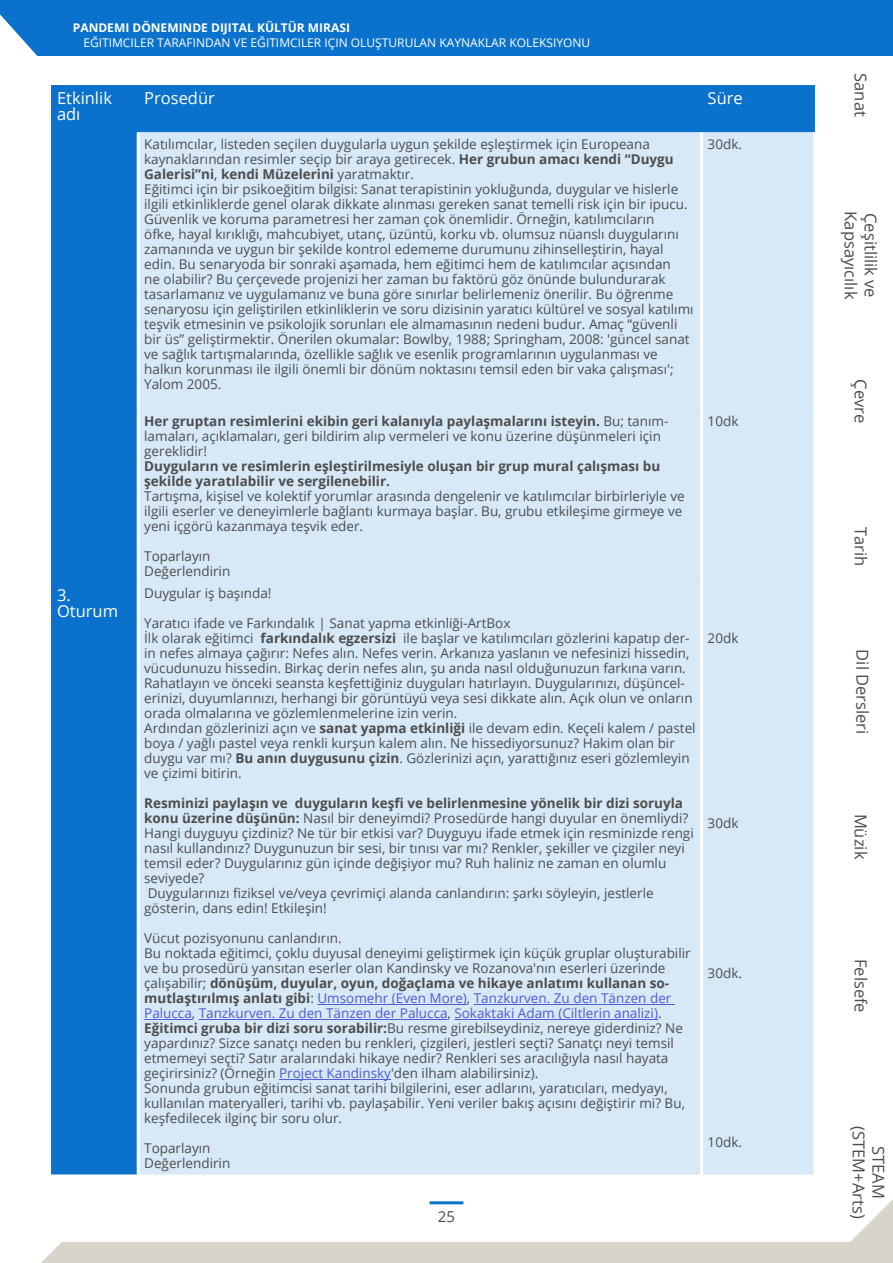
<style>
.page{position:relative;width:893px;height:1263px;background:#fff}
.page>*{position:absolute;margin:0;border:0;box-sizing:border-box;transform-origin:0 0}
.t1{font:16.5px/19.8px "Open Sans";color:#4d4d4d;text-align:center}
.t2{font:16.5px/16.5px "Open Sans";color:#fff}
.t3{font:15px "Open Sans";color:#4d4d4d}
.t4{font:13.5px/15px "Open Sans";color:#4d4d4d}
.t5{font:700 13.5px/15px "Open Sans";color:#4d4d4d}
.t6{font:12px "Open Sans";color:#fff}
.t7{font:700 12px "Open Sans";color:#fff}
.s1{font-weight:700}
.s2{color:#4f5cd6}
</style>
<div class="page">
<div style="left:0;top:0;width:893px;height:56px;background:#0a72cc"></div>
<div style="left:0;top:1242px;width:893px;height:21px;background:#d9d4ca"></div>
<svg style="left:0;top:1242px;width:62px;height:21px"></svg>
<svg style="left:0;top:14px;width:38px;height:42px"></svg>
<hr style="left:430px;top:1201px;width:33px;height:3px;background:#0a72cc">
<svg style="left:850px;top:1199px;width:43px;height:43px"></svg>
<div style="left:51px;top:85px;width:764px;height:1089px;background:#0a72cc"></div>
<div style="left:140px;top:132px;width:673px;height:1042px;background:#d7e8f7"></div>
<hr style="left:137px;top:132px;width:3px;height:278px;background:#fff">
<hr style="left:813px;top:132px;width:3px;height:278px;background:#fff">
<hr style="left:137px;top:410px;width:3px;height:172px;background:#fff">
<hr style="left:813px;top:410px;width:3px;height:172px;background:#fff">
<hr style="left:137px;top:582px;width:3px;height:592px;background:#fff">
<hr style="left:813px;top:582px;width:3px;height:592px;background:#fff">
<hr style="left:700px;top:132px;width:3px;height:278px;background:#fff">
<hr style="left:700px;top:410px;width:3px;height:172px;background:#fff">
<hr style="left:700px;top:582px;width:3px;height:592px;background:#fff">
<hr style="left:317px;top:1004px;width:150px;height:1px;background:#4f5cd6">
<hr style="left:474px;top:1004px;width:201px;height:1px;background:#4f5cd6">
<hr style="left:144px;top:1019px;width:48px;height:1px;background:#4f5cd6">
<hr style="left:199px;top:1019px;width:249px;height:1px;background:#4f5cd6">
<hr style="left:454px;top:1019px;width:204px;height:1px;background:#4f5cd6">
<hr style="left:279px;top:1079px;width:112px;height:1px;background:#4f5cd6">
<p class="t7" style="left:73px;top:19px;width:279px">PANDEMI DÖNEMINDE DIJITAL KÜLTÜR MIRASI</p>
<p class="t6" style="left:83px;top:34px;width:508px">EĞITIMCILER TARAFINDAN VE EĞITIMCILER IÇIN OLUŞTURULAN KAYNAKLAR KOLEKSIYONU</p>
<p class="t2" style="left:57px;top:89px;width:56px">Etkinlik adı</p>
<p class="t2" style="left:144px;top:89px;width:72px">Prosedür</p>
<p class="t2" style="left:708px;top:89px;width:37px">Süre</p>
<p class="t4" style="left:144px;top:136px;width:551px">Katılımcılar, listeden seçilen duygularla uygun şekilde eşleştirmek için Europeana kaynaklarından resimler seçip bir araya getirecek. <span class="s1">Her grubun amacı kendi “Duygu Galerisi”ni</span>, <span class="s1">kendi Müzelerini</span> yaratmaktır.<br>Eğitimci için bir psikoeğitim bilgisi: Sanat terapistinin yokluğunda, duygular ve hislerle ilgili etkinliklerde genel olarak dikkate alınması gereken sanat temelli risk için bir ipucu.<br>Güvenlik ve koruma parametresi her zaman çok önemlidir. Örneğin, katılımcıların<br>öfke, hayal kırıklığı, mahcubiyet, utanç, üzüntü, korku vb. olumsuz nüanslı duygularını zamanında ve uygun bir şekilde kontrol edememe durumunu zihinselleştirin, hayal edin. Bu senaryoda bir sonraki aşamada, hem eğitimci hem de katılımcılar açısından<br>ne olabilir? Bu çerçevede projenizi her zaman bu faktörü göz önünde bulundurarak tasarlamanız ve uygulamanız ve buna göre sınırlar belirlemeniz önerilir. Bu öğrenme senaryosu için geliştirilen etkinliklerin ve soru dizisinin yaratıcı kültürel ve sosyal katılımı teşvik etmesinin ve psikolojik sorunları ele almamasının nedeni budur. Amaç “güvenli bir üs” geliştirmektir. Önerilen okumalar: Bowlby, 1988; Springham, 2008: 'güncel sanat ve sağlık tartışmalarında, özellikle sağlık ve esenlik programlarının uygulanması ve halkın korunması ile ilgili önemli bir dönüm noktasını temsil eden bir vaka çalışması'; Yalom 2005.</p>
<p class="t4" style="left:708px;top:136px;width:36px">30dk.</p>
<p class="t4" style="left:144px;top:413px;width:526px"><span class="s1">Her gruptan resimlerini ekibin geri kalanıyla paylaşmalarını isteyin.</span> Bu; tanım&shy;lamaları, açıklamaları, geri bildirim alıp vermeleri ve konu üzerine düşünmeleri için gereklidir!</p>
<p class="t5" style="left:144px;top:458px;width:518px">Duyguların ve resimlerin eşleştirilmesiyle oluşan bir grup mural çalışması bu şekilde yaratılabilir ve sergilenebilir.</p>
<p class="t4" style="left:144px;top:488px;width:542px">Tartışma, kişisel ve kolektif yorumlar arasında dengelenir ve katılımcılar birbirleriyle ve ilgili eserler ve deneyimlerle bağlantı kurmaya başlar. Bu, grubu etkileşime girmeye ve yeni içgörü kazanmaya teşvik eder.</p>
<p class="t4" style="left:144px;top:548px;width:88px">Toparlayın<br>Değerlendirin</p>
<p class="t4" style="left:708px;top:413px;width:32px">10dk</p>
<p class="t2" style="left:57px;top:586px;width:63px">3.<br>Oturum</p>
<p class="t4" style="left:144px;top:586px;width:129px">Duygular iş başında!</p>
<p class="t4" style="left:144px;top:616px;width:553px">Yaratıcı ifade ve Farkındalık | Sanat yapma etkinliği-ArtBox<br>İlk olarak eğitimci <span class="s1">farkındalık egzersizi</span> ile başlar ve katılımcıları gözlerini kapatıp der&shy;in nefes almaya çağırır: Nefes alın. Nefes verin. Arkanıza yaslanın ve nefesinizi hissedin, vücudunuzu hissedin. Birkaç derin nefes alın, şu anda nasıl olduğunuzun farkına varın.<br>Rahatlayın ve önceki seansta keşfettiğiniz duyguları hatırlayın. Duygularınızı, düşüncel&shy;erinizi, duyumlarınızı, herhangi bir görüntüyü veya sesi dikkate alın. Açık olun ve onların orada olmalarına ve gözlemlenmelerine izin verin.<br>Ardından gözlerinizi açın ve <span class="s1">sanat yapma etkinliği</span> ile devam edin. Keçeli kalem / pastel boya / yağlı pastel veya renkli kurşun kalem alın. Ne hissediyorsunuz? Hakim olan bir duygu var mı? <span class="s1">Bu anın duygusunu çizin</span>. Gözlerinizi açın, yarattığınız eseri gözlemleyin ve çizimi bitirin.</p>
<p class="t4" style="left:144px;top:796px;width:551px"><span class="s1">Resminizi paylaşın ve duyguların keşfi ve belirlenmesine yönelik bir dizi soruyla konu üzerine düşünün:</span> Nasıl bir deneyimdi? Prosedürde hangi duyular en önemliydi?<br>Hangi duyguyu çizdiniz? Ne tür bir etkisi var? Duyguyu ifade etmek için resminizde rengi nasıl kullandınız? Duygunuzun bir sesi, bir tınısı var mı? Renkler, şekiller ve çizgiler neyi temsil eder? Duygularınız gün içinde değişiyor mu? Ruh haliniz ne zaman en olumlu seviyede?<br>Duygularınızı fiziksel ve/veya çevrimiçi alanda canlandırın: şarkı söyleyin, jestlerle gösterin, dans edin! Etkileşin!</p>
<p class="t4" style="left:144px;top:931px;width:548px">Vücut pozisyonunu canlandırın.<br>Bu noktada eğitimci, çoklu duyusal deneyimi geliştirmek için küçük gruplar oluşturabilir ve bu prosedürü yansıtan eserler olan Kandinsky ve Rozanova'nın eserleri üzerinde çalışabilir; <span class="s1">dönüşüm, duyular, oyun, doğaçlama ve hikaye anlatımı kullanan so&shy;mutlaştırılmış anlatı gibi</span>: <span class="s2">Umsomehr (Even More)</span>, <span class="s2">Tanzkurven. Zu den Tänzen der Palucca</span>, <span class="s2">Tanzkurven. Zu den Tänzen der Palucca</span>, <span class="s2">Sokaktaki Adam (Ciltlerin analizi)</span>.<br><span class="s1">Eğitimci gruba bir dizi soru sorabilir:</span>Bu resme girebilseydiniz, nereye giderdiniz? Ne yapardınız? Sizce sanatçı neden bu renkleri, çizgileri, jestleri seçti? Sanatçı neyi temsil etmemeyi seçti? Satır aralarındaki hikaye nedir? Renkleri ses aracılığıyla nasıl hayata geçirirsiniz? (Örneğin <span class="s2">Project Kandinsky</span>'den ilham alabilirsiniz).<br>Sonunda grubun eğitimcisi sanat tarihi bilgilerini, eser adlarını, yaratıcıları, medyayı, kullanılan materyalleri, tarihi vb. paylaşabilir. Yeni veriler bakış açısını değiştirir mi? Bu, keşfedilecek ilginç bir soru olur.</p>
<p class="t4" style="left:144px;top:1141px;width:88px">Toparlayın<br>Değerlendirin</p>
<p class="t4" style="left:708px;top:631px;width:32px">20dk</p>
<p class="t4" style="left:708px;top:815px;width:32px">30dk</p>
<p class="t4" style="left:708px;top:965px;width:36px">30dk.</p>
<p class="t4" style="left:708px;top:1135px;width:36px">10dk.</p>
<p class="t3" style="left:438px;top:1206px;width:19px">25</p>
<p class="t1" style="left:871px;top:73px;width:45px;rotate:90deg">Sanat</p>
<p class="t1" style="left:861px;top:211px;width:89px;rotate:90deg">Kapsayıcılık</p>
<p class="t1" style="left:881px;top:213px;width:86px;rotate:90deg">Çeşitlilik ve</p>
<p class="t1" style="left:871px;top:379px;width:45px;rotate:90deg">Çevre</p>
<p class="t1" style="left:871px;top:527px;width:41px;rotate:90deg">Tarih</p>
<p class="t1" style="left:873px;top:649px;width:86px;rotate:90deg">Dil Dersleri</p>
<p class="t1" style="left:871px;top:813px;width:47px;rotate:90deg">Müzik</p>
<p class="t1" style="left:871px;top:959px;width:55px;rotate:90deg">Felsefe</p>
<p class="t1" style="left:889px;top:1126px;width:94px;rotate:90deg">STEAM (STEM+Arts)</p>
</div>
